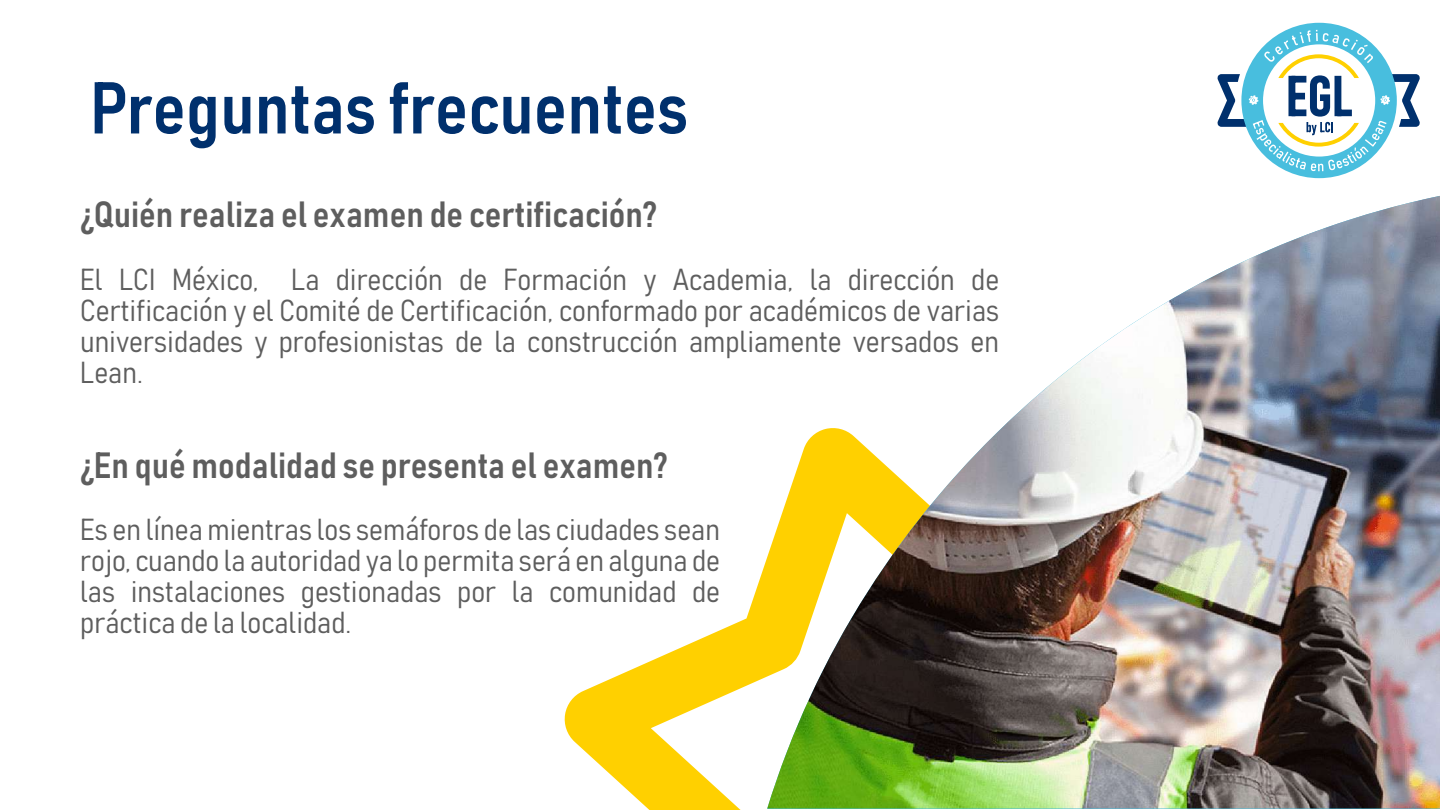
<style>
.page{position:relative;width:1440px;height:810px;background:#fff}
.page>*{position:absolute;margin:0;border:0;box-sizing:border-box;transform-origin:0 0}
.t1{font:72.15px "Bahnschrift";color:#00306d}
.t2{font:36px "Bahnschrift";color:#5e5e5e}
.t3{font:30px/31.1px "Bahnschrift";color:#5e5e5e;text-align:justify}
</style>
<div class="page">
<svg style="left:564px;top:626px;width:397px;height:184px;fill:#ffd000"></svg>
<svg style="left:728px;top:178px;width:712px;height:630px"></svg>
<img style="left:767px;top:196px;width:673px;height:612px">
<svg style="left:1217px;top:23px;width:203px;height:155px"></svg>
<h1 class="t1" style="left:90px;top:63px;width:600px">Preguntas frecuentes</h1>
<p class="t2" style="left:80px;top:192px;width:578px">¿Quién realiza el examen de certificación?</p>
<p class="t3" style="left:80px;top:263px;width:921px">El LCI México, La dirección de Formación y Academia, la dirección de Certificación y el Comité de Certificación, conformado por académicos de varias universidades y profesionistas de la construcción ampliamente versados en Lean.</p>
<p class="t2" style="left:80px;top:442px;width:589px">¿En qué modalidad se presenta el examen?</p>
<p class="t3" style="left:80px;top:513px;width:641px">Es en línea mientras los semáforos de las ciudades sean rojo, cuando la autoridad ya lo permita será en alguna de las instalaciones gestionadas por la comunidad de práctica de la localidad.</p>
</div>
